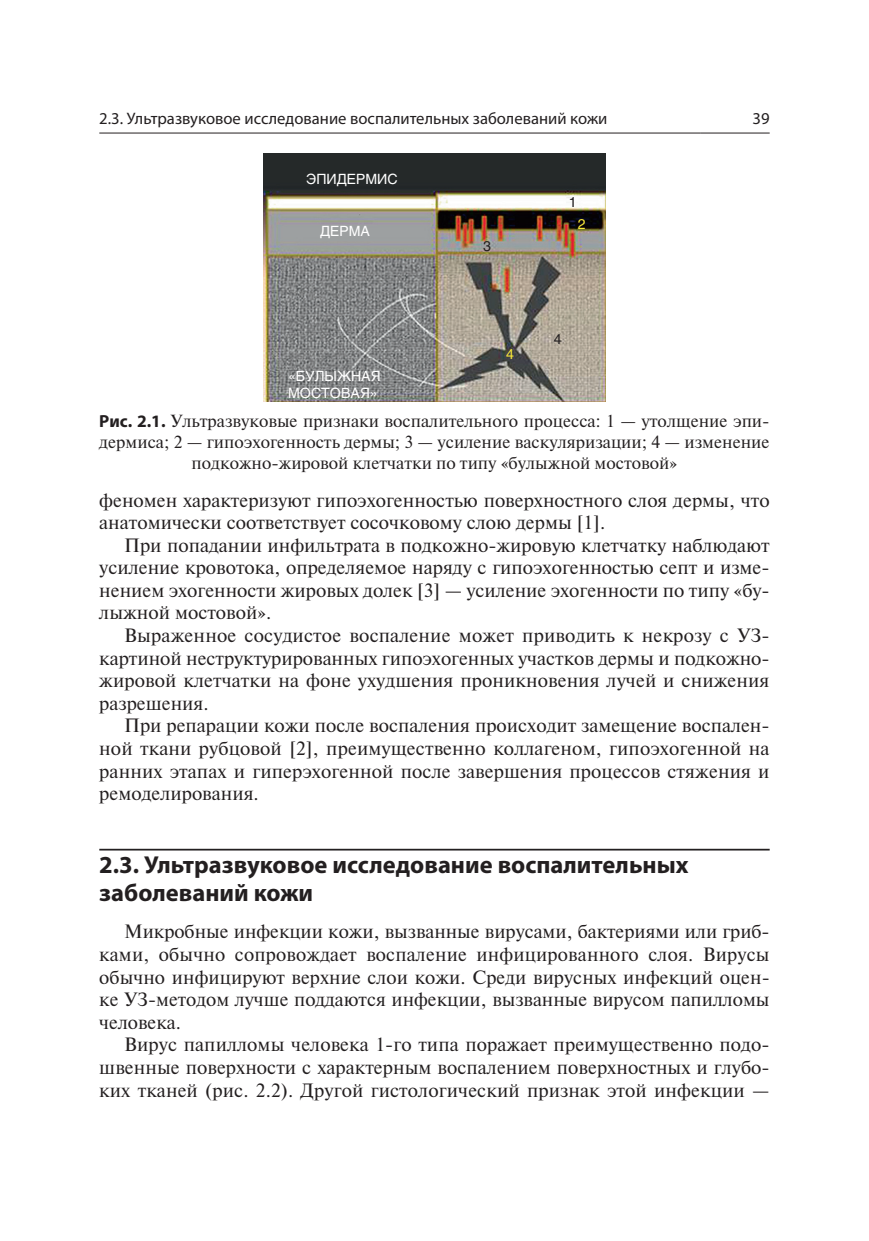
<style>
.page{position:relative;width:869px;height:1241px;background:#fff}
.page>*{position:absolute;margin:0;border:0;box-sizing:border-box;transform-origin:0 0}
.t1{font:700 24.5px/28px "Myriad Pro";color:#231f20}
.t2{font:19.25px "Newton";color:#231f20}
.t3{font:17.5px/21px "Newton";color:#231f20;text-align:center}
.t4{font:16.62px "Myriad Pro";color:#231f20}
.t5{font:14px/16.8px "Helios";color:#fff}
.t6{font:14px "Helios";color:#231f20}
.t7{font:14px "Helios";color:#f9e838}
.s1{font-family:"Myriad Pro";font-weight:700}
</style>
<div class="page">
<hr style="left:99px;top:133px;width:600px;height:1px;background:#231f20">
<hr style="left:699px;top:133px;width:70px;height:1px;background:#231f20">
<hr style="left:99px;top:848px;width:670px;height:2px;background:#231f20">
<img style="left:263px;top:154px;width:342px;height:247px">
<p class="t4" style="left:99px;top:112px;width:509px">2.3. Ультразвуковое исследование воспалительных заболеваний кожи</p>
<p class="t4" style="left:752px;top:112px;width:19px">39</p>
<p class="t5" style="left:306px;top:172px;width:93px">ЭПИДЕРМИС</p>
<p class="t5" style="left:320px;top:224px;width:51px">ДЕРМА</p>
<p class="t5" style="left:288px;top:369px;width:94px">«БУЛЫЖНАЯ<br>МОСТОВАЯ»</p>
<p class="t6" style="left:483px;top:240px;width:9px">3</p>
<p class="t7" style="left:506px;top:349px;width:9px">4</p>
<p class="t6" style="left:568px;top:196px;width:9px">1</p>
<p class="t7" style="left:577px;top:219px;width:9px">2</p>
<p class="t6" style="left:553px;top:333px;width:9px">4</p>
<p class="t3" style="left:99px;top:412px;width:671px"><span class="s1">Рис. 2.1.</span> Ультразвуковые признаки воспалительного процесса: 1 — утолщение эпи&shy;дермиса; 2 — гипоэхогенность дермы; 3 — усиление васкуляризации; 4 — изменение подкожно-жировой клетчатки по типу «булыжной мостовой»</p>
<p class="t2" style="left:99px;top:492px;width:671px">феномен характеризуют гипоэхогенностью поверхностного слоя дермы, что</p>
<p class="t2" style="left:99px;top:515px;width:507px">анатомически соответствует сосочковому слою дермы [1].</p>
<p class="t2" style="left:124px;top:537px;width:646px">При попадании инфильтрата в подкожно-жировую клетчатку наблюдают</p>
<p class="t2" style="left:99px;top:560px;width:671px">усиление кровотока, определяемое наряду с гипоэхогенностью септ и изме-</p>
<p class="t2" style="left:99px;top:583px;width:671px">нением эхогенности жировых долек [3] — усиление эхогенности по типу «бу-</p>
<p class="t2" style="left:99px;top:605px;width:173px">лыжной мостовой».</p>
<p class="t2" style="left:124px;top:628px;width:646px">Выраженное сосудистое воспаление может приводить к некрозу с УЗ-</p>
<p class="t2" style="left:99px;top:650px;width:671px">картиной неструктурированных гипоэхогенных участков дермы и подкожно-</p>
<p class="t2" style="left:99px;top:673px;width:671px">жировой клетчатки на фоне ухудшения проникновения лучей и снижения</p>
<p class="t2" style="left:99px;top:696px;width:111px">разрешения.</p>
<p class="t2" style="left:124px;top:718px;width:646px">При репарации кожи после воспаления происходит замещение воспален-</p>
<p class="t2" style="left:99px;top:741px;width:671px">ной ткани рубцовой [2], преимущественно коллагеном, гипоэхогенной на</p>
<p class="t2" style="left:99px;top:763px;width:671px">ранних этапах и гиперэхогенной после завершения процессов стяжения и</p>
<p class="t2" style="left:99px;top:786px;width:161px">ремоделирования.</p>
<p class="t1" style="left:99px;top:852px;width:590px">2.3. Ультразвуковое исследование воспалительных заболеваний кожи</p>
<p class="t2" style="left:124px;top:924px;width:646px">Микробные инфекции кожи, вызванные вирусами, бактериями или гриб-</p>
<p class="t2" style="left:99px;top:946px;width:671px">ками, обычно сопровождает воспаление инфицированного слоя. Вирусы</p>
<p class="t2" style="left:99px;top:969px;width:671px">обычно инфицируют верхние слои кожи. Среди вирусных инфекций оцен-</p>
<p class="t2" style="left:99px;top:992px;width:671px">ке УЗ- методом лучше поддаются инфекции, вызванные вирусом папилломы</p>
<p class="t2" style="left:99px;top:1014px;width:83px">человека.</p>
<p class="t2" style="left:124px;top:1037px;width:646px">Вирус папилломы человека 1-го типа поражает преимущественно подо-</p>
<p class="t2" style="left:99px;top:1059px;width:671px">швенные поверхности с характерным воспалением поверхностных и глубо-</p>
<p class="t2" style="left:99px;top:1082px;width:671px">ких тканей (рис. 2.2). Другой гистологический признак этой инфекции —</p>
</div>
